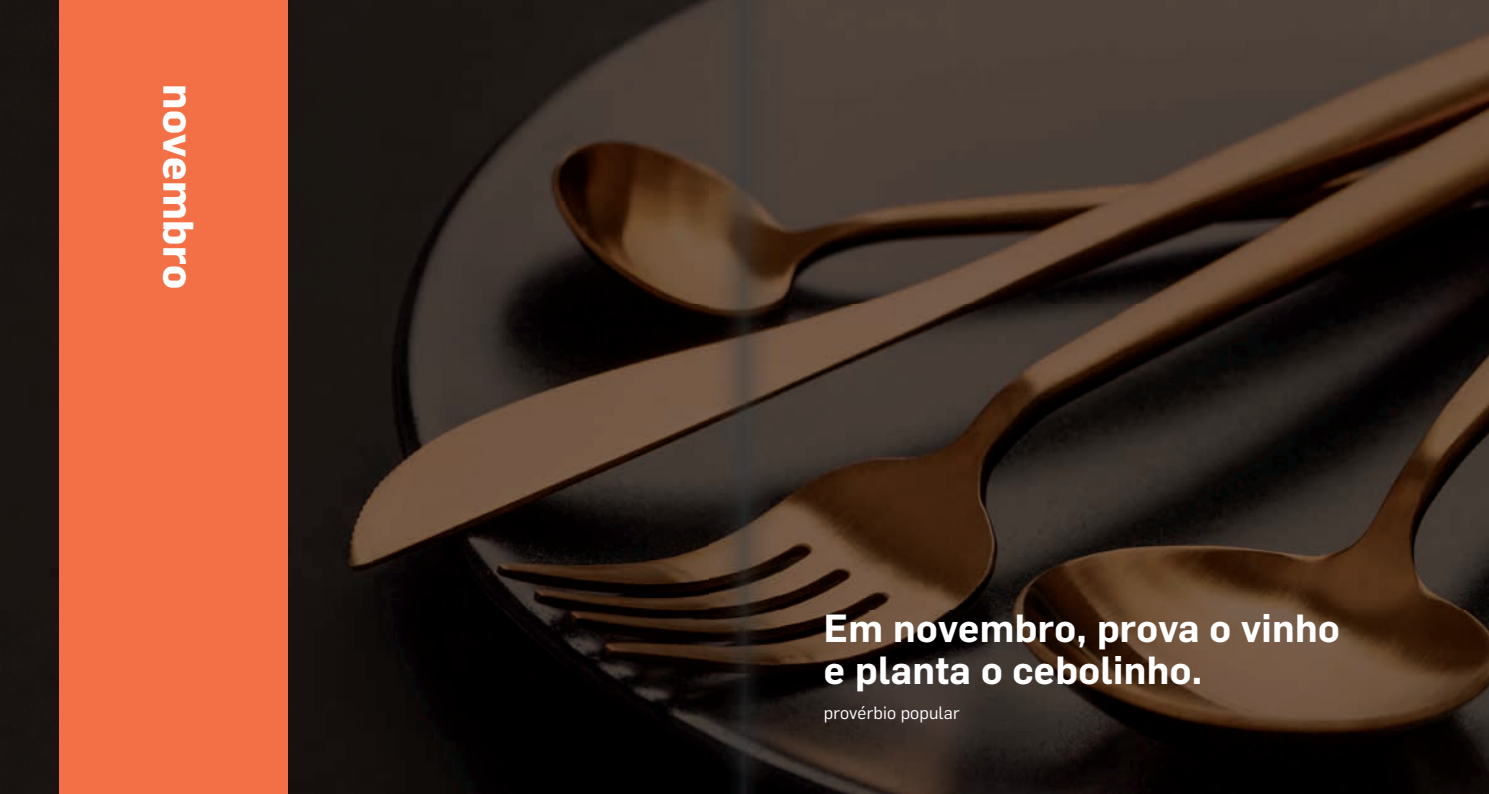
<style>
.page{position:relative;width:1489px;height:794px;background:#fff}
.page>*{position:absolute;margin:0;border:0;box-sizing:border-box;transform-origin:0 0}
.t1{font:700 42px "Flama";letter-spacing:.01em;color:#fff}
.t2{font:600 38.5px/42px "Flama";letter-spacing:.01em;color:#fff}
.t3{font:17.5px "Flama";letter-spacing:.01em;color:#fff}
</style>
<div class="page">
<img style="left:779px;top:0;width:709px;height:610px">
<img style="left:0;top:0;width:709px;height:610px">
<img style="left:0;top:610px;width:1488px;height:184px">
<div style="left:59px;top:0;width:229px;height:794px;background:#f37047"></div>
<img style="left:709px;top:0;width:70px;height:794px">
<p class="t1" style="left:209px;top:84px;width:206px;rotate:90deg">novembro</p>
<p class="t2" style="left:823px;top:604px;width:517px">Em novembro, prova o vinho e planta o cebolinho.</p>
<p class="t3" style="left:823px;top:701px;width:137px">provérbio popular</p>
</div>
